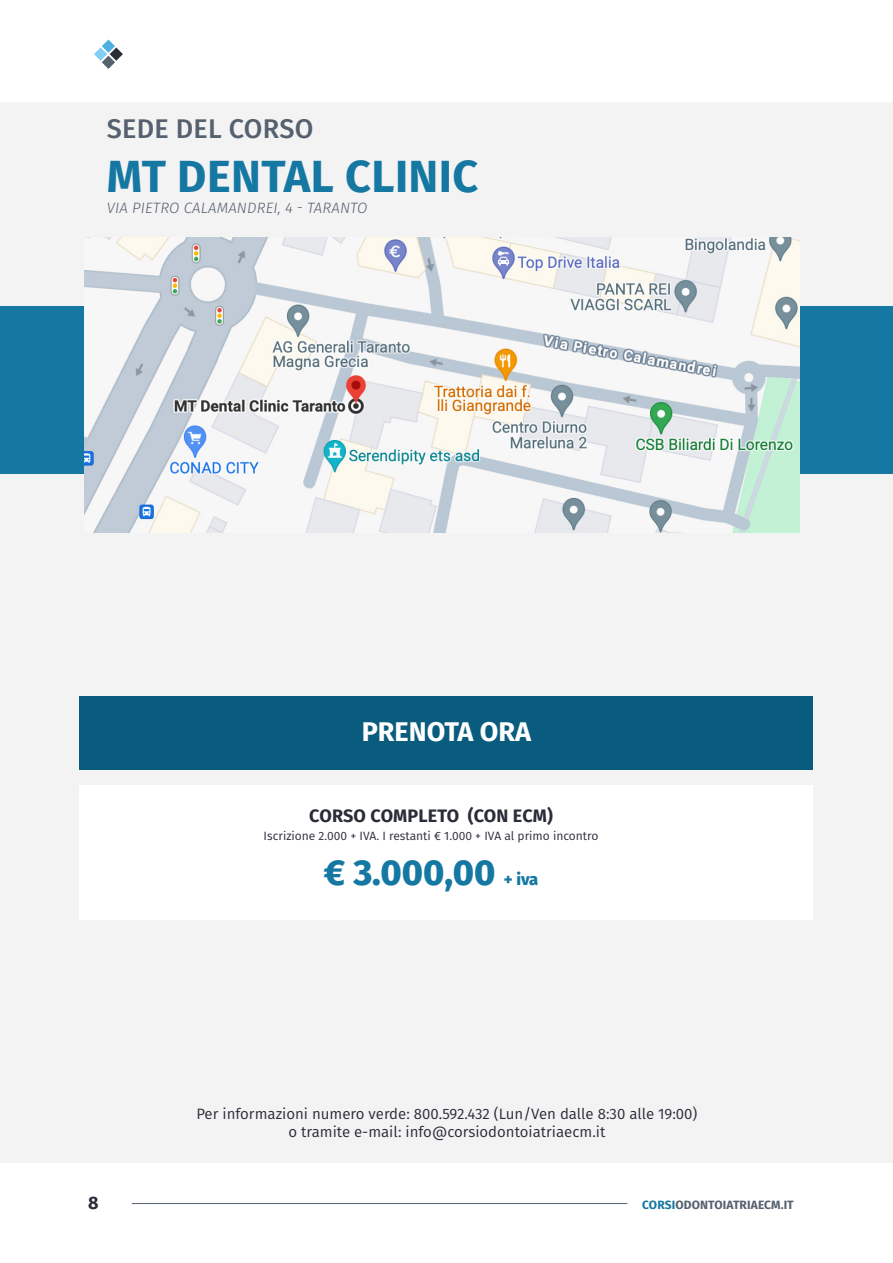
<style>
.page{position:relative;width:893px;height:1263px;background:#fff}
.page>*{position:absolute;margin:0;border:0;box-sizing:border-box;transform-origin:0 0}
.t1{font:700 45px "Fira Sans";letter-spacing:.01em;color:#1578a2}
.t2{font:800 36px "Fira Sans";color:#1578a2}
.t3{font:500 27px "Fira Sans";letter-spacing:.01em;color:#55616e}
.t4{font:700 27px "Fira Sans";color:#fff}
.t5{font:700 18px "Fira Sans";letter-spacing:.005em;color:#2a2c38}
.t6{font:15px/18px "Fira Sans";color:#2a2c38;text-align:center}
.t7{font:italic 300 15px "Fira Sans";letter-spacing:.01em;color:#55616e}
.t8{font:12px "Fira Sans";color:#2a2c38}
.t9{font:700 12px "Fira Sans";letter-spacing:.01em;color:#55616e}
.s1{font-size:16.5px}
.s2{color:#1578a2}
</style>
<div class="page">
<div style="left:0;top:102px;width:893px;height:1060px;background:#f4f3f4"></div>
<div style="left:79px;top:696px;width:734px;height:74px;background:#0a5c7e"></div>
<div style="left:79px;top:785px;width:734px;height:135px;background:#fff"></div>
<div style="left:0;top:306px;width:893px;height:168px;background:#1578a2"></div>
<img style="left:84px;top:237px;width:715px;height:296px">
<hr style="left:132px;top:1203px;width:495px;height:1px;background:#55616e">
<svg style="left:94px;top:40px;width:21px;height:29px"></svg>
<img style="left:110px;top:47px;width:13px;height:14px">
<h3 class="t3" style="left:107px;top:107px;width:208px">SEDE DEL CORSO</h3>
<h1 class="t1" style="left:107px;top:138px;width:373px">MT DENTAL CLINIC</h1>
<p class="t7" style="left:107px;top:197px;width:262px">VIA PIETRO CALAMANDREI, 4 - TARANTO</p>
<h3 class="t4" style="left:362px;top:709px;width:171px">PRENOTA ORA</h3>
<p class="t5" style="left:309px;top:801px;width:245px">CORSO COMPLETO (CON ECM)</p>
<p class="t8" style="left:264px;top:827px;width:336px">Iscrizione 2.000 + IVA. I restanti € 1.000 + IVA al primo incontro</p>
<h2 class="t2" style="left:324px;top:841px;width:216px">€ 3.000,00 <span class="s1">+ iva</span></h2>
<p class="t6" style="left:196px;top:1104px;width:503px">Per informazioni numero verde: 800.592.432 (Lun/Ven dalle 8:30 alle 19:00) o tramite e-mail: info@corsiodontoiatriaecm.it</p>
<p class="t5" style="left:88px;top:1188px;width:12px">8</p>
<p class="t9" style="left:642px;top:1195px;width:153px"><span class="s2">CORSI</span>ODONTOIATRIAECM.IT</p>
</div>
